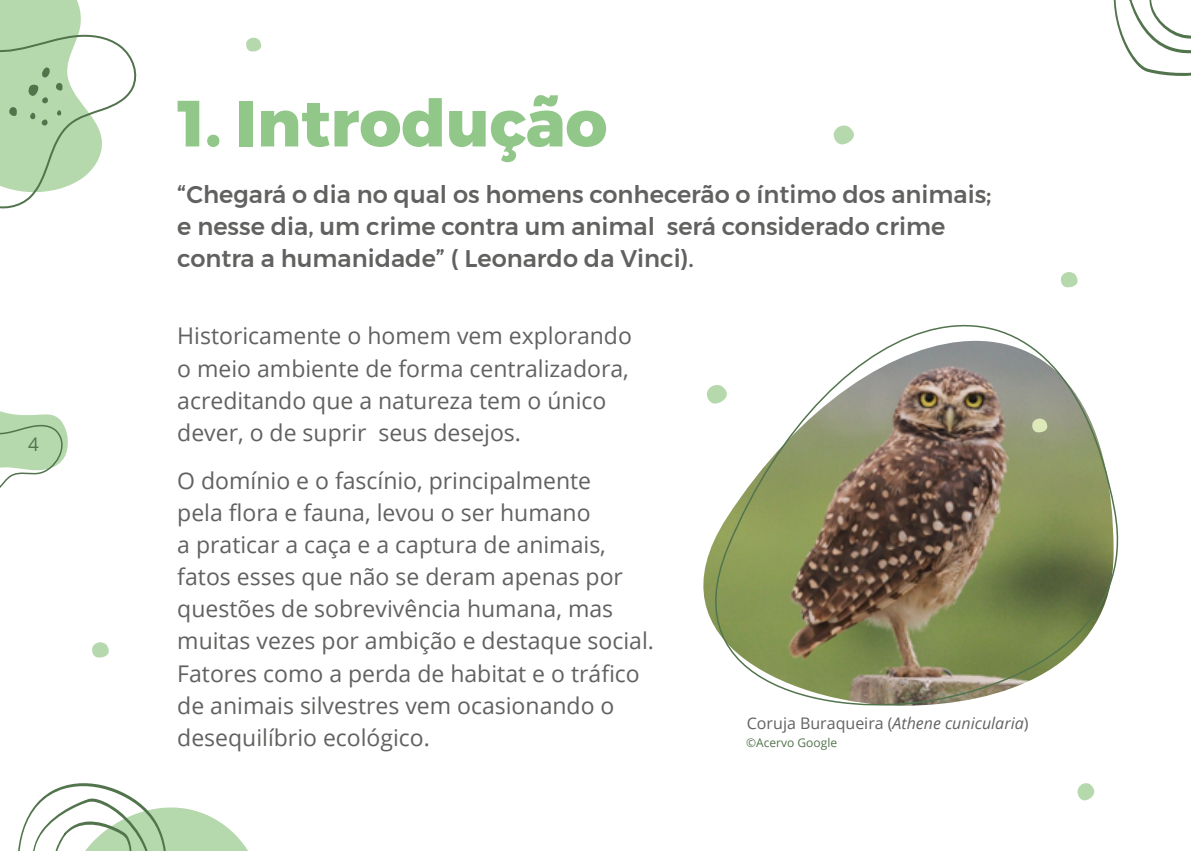
<style>
.page{position:relative;width:1191px;height:851px;background:#fff}
.page>*{position:absolute;margin:0;border:0;box-sizing:border-box;transform-origin:0 0}
.t1{font:800 65.2px "Montserrat";color:#91c788}
.t2{font:500 24px/32px "Montserrat";color:#616160}
.t3{font:23px/32px "Open Sans";color:#616160}
.t4{font:18.8px "Open Sans";color:#52744d}
.t5{font:16px "Open Sans";color:#626261}
.t6{font:12px "Open Sans";color:#52744d}
.s1{font-style:italic}
</style>
<div class="page">
<svg style="left:0;top:0;width:137px;height:209px"></svg>
<svg style="left:1113px;top:0;width:78px;height:76px"></svg>
<svg style="left:18px;top:783px;width:230px;height:67px"></svg>
<svg style="left:92px;top:642px;width:17px;height:16px"></svg>
<svg style="left:833px;top:125px;width:21px;height:20px"></svg>
<svg style="left:246px;top:38px;width:16px;height:14px"></svg>
<svg style="left:1077px;top:783px;width:18px;height:17px"></svg>
<svg style="left:0;top:411px;width:68px;height:77px"></svg>
<svg style="left:703px;top:272px;width:416px;height:434px"></svg>
<svg style="left:1031px;top:418px;width:17px;height:15px"></svg>
<p class="t4" style="left:28px;top:431px;width:12px">4</p>
<h1 class="t1" style="left:177px;top:83px;width:431px">1. Introdução</h1>
<p class="t2" style="left:177px;top:178px;width:816px">“Chegará o dia no qual os homens conhecerão o íntimo dos animais; e nesse dia, um crime contra um animal será considerado crime contra a humanidade” ( Leonardo da Vinci).</p>
<p class="t3" style="left:177px;top:319px;width:456px">Historicamente o homem vem explorando o meio ambiente de forma centralizadora, acreditando que a natureza tem o único dever, o de suprir seus desejos.</p>
<p class="t3" style="left:177px;top:464px;width:478px">O domínio e o fascínio, principalmente<br>pela flora e fauna, levou o ser humano<br>a praticar a caça e a captura de animais, fatos esses que não se deram apenas por questões de sobrevivência humana, mas muitas vezes por ambição e destaque social.<br>Fatores como a perda de habitat e o tráfico de animais silvestres vem ocasionando o desequilíbrio ecológico.</p>
<p class="t5" style="left:747px;top:712px;width:283px">Coruja Buraqueira (<span class="s1">Athene cunicularia</span>)</p>
<p class="t6" style="left:746px;top:734px;width:92px">©Acervo Google</p>
</div>
